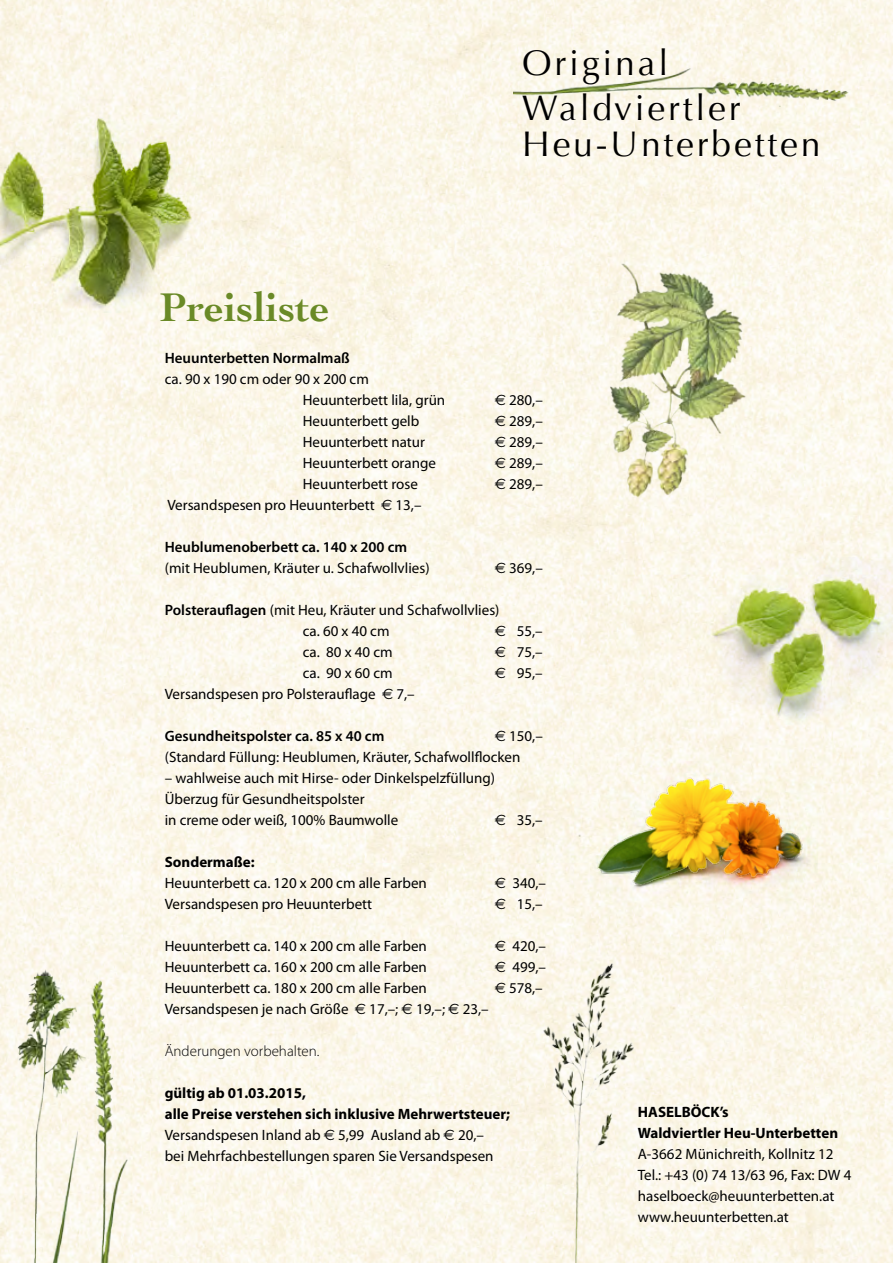
<style>
.page{position:relative;width:893px;height:1263px;background:#fff}
.page>*{position:absolute;margin:0;border:0;box-sizing:border-box;transform-origin:0 0}
.t1{font:700 42px "Cochin";color:#6a8a27}
.t2{font:35.55px/45.2px "Optima";letter-spacing:.08em;color:#000}
.t3{font:15px/21px "Myriad Pro";color:#000}
.t4{font:600 15px "Myriad Pro";color:#000}
.t5{font:700 15px/21px "Myriad Pro";color:#000}
.t6{font:300 15px "Myriad Pro";color:#000}
.s1{font-family:"Euro Sans"}
.s2{font-weight:600}
.s3{font-weight:700}
</style>
<div class="page">
<img style="left:0;top:0;width:893px;height:1263px">
<img style="left:0;top:100px;width:202px;height:213px">
<img style="left:513px;top:45px;width:356px;height:61px">
<img style="left:691px;top:557px;width:202px;height:167px">
<img style="left:13px;top:951px;width:141px;height:312px">
<img style="left:540px;top:951px;width:115px;height:312px">
<img style="left:595px;top:241px;width:192px;height:282px">
<img style="left:591px;top:761px;width:227px;height:143px">
<h2 class="t2" style="left:522px;top:41px;width:220px">Original<br>Waldviertler</h2>
<h2 class="t2" style="left:522px;top:122px;width:300px">Heu-Unterbetten</h2>
<h1 class="t1" style="left:159px;top:283px;width:172px">Preisliste</h1>
<p class="t4" style="left:165px;top:349px;width:187px">Heuunterbetten Normalmaß</p>
<p class="t3" style="left:303px;top:368px;width:144px;text-indent:-138px">ca. 90 x 190 cm oder 90 x 200 cm<br>Heuunterbett lila, grün</p>
<p class="t3" style="left:495px;top:389px;width:50px"><span class="s1">7</span> 280,–</p>
<p class="t3" style="left:303px;top:410px;width:118px">Heuunterbett gelb</p>
<p class="t3" style="left:495px;top:410px;width:50px"><span class="s1">7</span> 289,–</p>
<p class="t3" style="left:303px;top:431px;width:124px">Heuunterbett natur</p>
<p class="t3" style="left:495px;top:431px;width:50px"><span class="s1">7</span> 289,–</p>
<p class="t3" style="left:303px;top:452px;width:135px">Heuunterbett orange</p>
<p class="t3" style="left:495px;top:452px;width:50px"><span class="s1">7</span> 289,–</p>
<p class="t3" style="left:303px;top:473px;width:117px">Heuunterbett rose</p>
<p class="t3" style="left:495px;top:473px;width:50px"><span class="s1">7</span> 289,–</p>
<p class="t3" style="left:167px;top:494px;width:256px">Versandspesen pro Heuunterbett <span class="s1">7</span> 13,–</p>
<p class="t4" style="left:165px;top:538px;width:244px">Heublumenoberbett ca. 140 x 200 cm</p>
<p class="t3" style="left:165px;top:557px;width:266px">(mit Heublumen, Kräuter u. Schafwollvlies)</p>
<p class="t3" style="left:495px;top:557px;width:50px"><span class="s1">7</span> 369,–</p>
<p class="t3" style="left:303px;top:599px;width:198px;text-indent:-138px"><span class="s2">Polsterauflagen</span> (mit Heu, Kräuter und Schafwollvlies) ca. 60 x 40 cm</p>
<p class="t3" style="left:495px;top:620px;width:49px"><span class="s1">7</span> 55,–</p>
<p class="t3" style="left:303px;top:641px;width:91px">ca. 80 x 40 cm</p>
<p class="t3" style="left:495px;top:641px;width:49px"><span class="s1">7</span> 75,–</p>
<p class="t3" style="left:303px;top:662px;width:91px">ca. 90 x 60 cm</p>
<p class="t3" style="left:495px;top:662px;width:49px"><span class="s1">7</span> 95,–</p>
<p class="t3" style="left:165px;top:683px;width:252px">Versandspesen pro Polsterauflage <span class="s1">7</span> 7,–</p>
<p class="t4" style="left:165px;top:727px;width:221px">Gesundheitspolster ca. 85 x 40 cm</p>
<p class="t3" style="left:165px;top:725px;width:380px;text-indent:330px"><span class="s1">7</span> 150,– (Standard Füllung: Heublumen, Kräuter, Schafwollflocken</p>
<p class="t3" style="left:165px;top:767px;width:332px">– wahlweise auch mit Hirse- oder Dinkelspelzfüllung)<br>Überzug für Gesundheitspolster<br>in creme oder weiß, 100% Baumwolle</p>
<p class="t3" style="left:495px;top:809px;width:49px"><span class="s1">7</span> 35,–</p>
<p class="t5" style="left:165px;top:851px;width:91px">Sondermaße:</p>
<p class="t3" style="left:165px;top:872px;width:264px">Heuunterbett ca. 120 x 200 cm alle Farben</p>
<p class="t3" style="left:495px;top:872px;width:53px"><span class="s1">7</span> 340,–</p>
<p class="t3" style="left:165px;top:893px;width:209px">Versandspesen pro Heuunterbett</p>
<p class="t3" style="left:495px;top:893px;width:49px"><span class="s1">7</span> 15,–</p>
<p class="t3" style="left:165px;top:935px;width:264px">Heuunterbett ca. 140 x 200 cm alle Farben</p>
<p class="t3" style="left:495px;top:935px;width:53px"><span class="s1">7</span> 420,–</p>
<p class="t3" style="left:165px;top:956px;width:264px">Heuunterbett ca. 160 x 200 cm alle Farben</p>
<p class="t3" style="left:495px;top:956px;width:53px"><span class="s1">7</span> 499,–</p>
<p class="t3" style="left:165px;top:977px;width:264px">Heuunterbett ca. 180 x 200 cm alle Farben</p>
<p class="t3" style="left:495px;top:977px;width:49px"><span class="s1">7</span> 578,–</p>
<p class="t3" style="left:165px;top:998px;width:325px">Versandspesen je nach Größe <span class="s1">7</span> 17,–; <span class="s1">7</span> 19,–; <span class="s1">7</span> 23,–</p>
<p class="t6" style="left:165px;top:1042px;width:156px">Änderungen vorbehalten.</p>
<p class="t3" style="left:165px;top:1082px;width:347px"><span class="s3">gültig ab 01.03.2015,<br>alle Preise verstehen sich inklusive Mehrwertsteuer; </span>Versandspesen Inland ab <span class="s1">7</span> 5,99 Ausland ab <span class="s1">7</span> 20,–<br>bei Mehrfachbestellungen sparen Sie Versandspesen</p>
<p class="t5" style="left:638px;top:1101px;width:202px">HASELBÖCK’s<br>Waldviertler Heu-Unterbetten</p>
<p class="t3" style="left:638px;top:1143px;width:215px">A-3662 Münichreith, Kollnitz 12<br>Tel.: +43 (0) 74 13/63 96, Fax: DW 4 haselboeck@heuunterbetten.at www.heuunterbetten.at</p>
</div>
